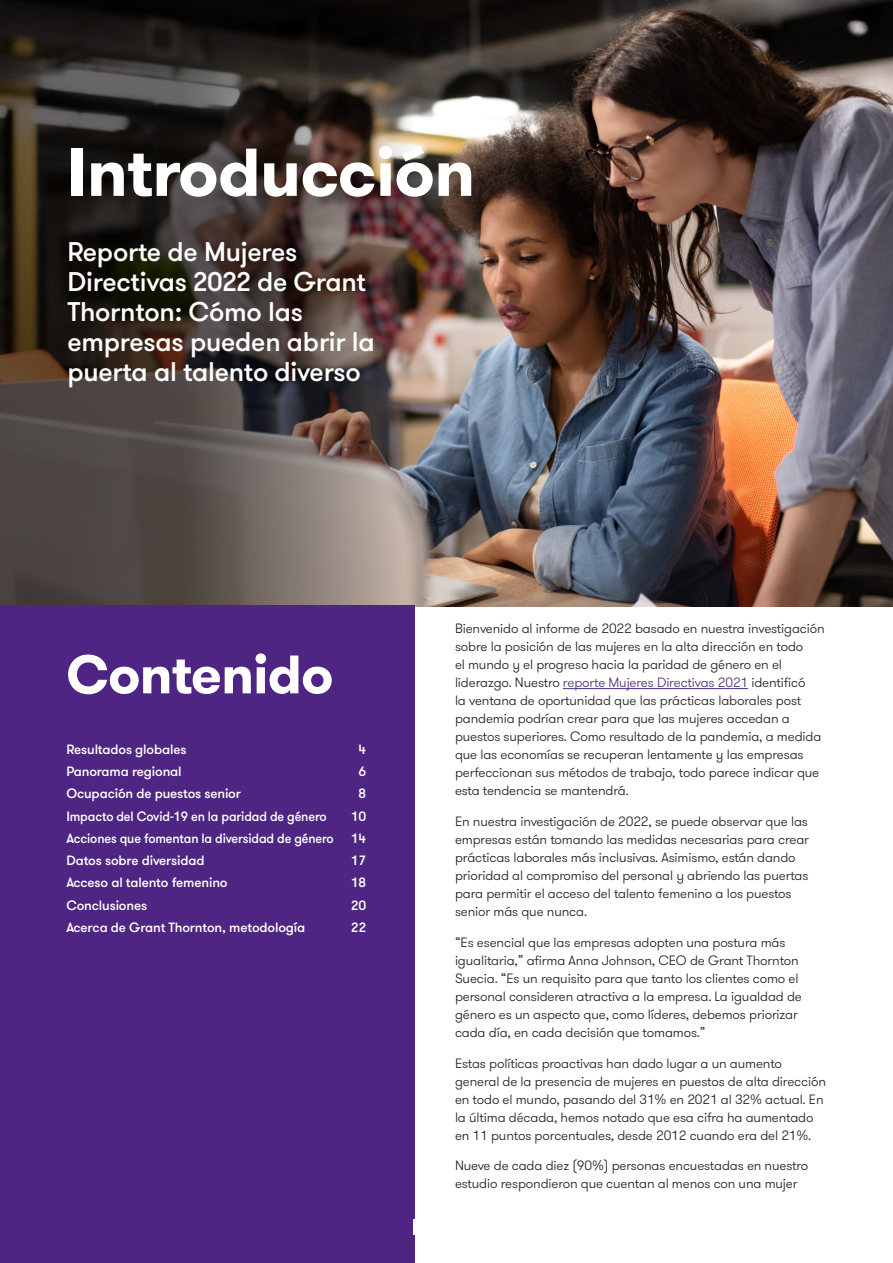
<style>
.page{position:relative;width:893px;height:1263px;background:#fff}
.page>*{position:absolute;margin:0;border:0;box-sizing:border-box;transform-origin:0 0}
._01_Headline_one_Bol{font:700 67.5px "GT Walsheim Pro";letter-spacing:-.01em;color:#fff}
._01_Headline_one_36p{font:700 54px "GT Walsheim Pro";letter-spacing:-.015em;color:#fff}
._03_Headline_three_M{font:500 27px/30px "GT Walsheim Pro";letter-spacing:-.01em;color:#fff}
._11_Body_text{font:300 13.5px/18px "GT Walsheim Pro";letter-spacing:-.01em;color:#231f20}
._11_Body_text-2{font:500 13.5px "GT Walsheim Pro";letter-spacing:-.01em;color:#fff}
.s1{color:#4f2d7f}
</style>
<div class="page">
<img style="left:527px;top:0;width:366px;height:606px">
<img style="left:0;top:0;width:527px;height:606px">
<div style="left:0;top:606px;width:414px;height:657px;background:#4e2582"></div>
<hr style="left:563px;top:688px;width:185px;height:1px;background:#4f2d7f">
<p class="_01_Headline_one_Bol" style="left:67px;top:128px;width:409px">Introducción</p>
<p class="_03_Headline_three_M" style="left:67px;top:238px;width:309px">Reporte de Mujeres<br>Directivas 2022 de Grant<br>Thornton: Cómo las empresas pueden abrir la puerta al talento diverso</p>
<p class="_01_Headline_one_36p" style="left:66px;top:639px;width:269px">Contenido</p>
<p class="_11_Body_text-2" style="left:66px;top:741px;width:122px">Resultados globales</p>
<p class="_11_Body_text-2" style="left:359px;top:741px;width:9px">4</p>
<p class="_11_Body_text-2" style="left:66px;top:763px;width:117px">Panorama regional</p>
<p class="_11_Body_text-2" style="left:359px;top:763px;width:9px">6</p>
<p class="_11_Body_text-2" style="left:66px;top:785px;width:176px">Ocupación de puestos senior</p>
<p class="_11_Body_text-2" style="left:359px;top:785px;width:9px">8</p>
<p class="_11_Body_text-2" style="left:66px;top:807px;width:262px">Impacto del Covid-19 en la paridad de género</p>
<p class="_11_Body_text-2" style="left:351px;top:807px;width:17px">10</p>
<p class="_11_Body_text-2" style="left:66px;top:830px;width:269px">Acciones que fomentan la diversidad de género</p>
<p class="_11_Body_text-2" style="left:351px;top:830px;width:17px">14</p>
<p class="_11_Body_text-2" style="left:66px;top:852px;width:140px">Datos sobre diversidad</p>
<p class="_11_Body_text-2" style="left:351px;top:852px;width:17px">17</p>
<p class="_11_Body_text-2" style="left:66px;top:874px;width:163px">Acceso al talento femenino</p>
<p class="_11_Body_text-2" style="left:351px;top:874px;width:17px">18</p>
<p class="_11_Body_text-2" style="left:66px;top:896px;width:82px">Conclusiones</p>
<p class="_11_Body_text-2" style="left:351px;top:896px;width:17px">20</p>
<p class="_11_Body_text-2" style="left:66px;top:919px;width:240px">Acerca de Grant Thornton, metodología</p>
<p class="_11_Body_text-2" style="left:351px;top:919px;width:17px">22</p>
<p class="_11_Body_text" style="left:455px;top:620px;width:371px">Bienvenido al informe de 2022 basado en nuestra investigación sobre la posición de las mujeres en la alta dirección en todo<br>el mundo y el progreso hacia la paridad de género en el liderazgo. Nuestro <span class="s1">reporte Mujeres Directivas 2021</span> identificó<br>la ventana de oportunidad que las prácticas laborales post pandemia podrían crear para que las mujeres accedan a puestos superiores. Como resultado de la pandemia, a medida que las economías se recuperan lentamente y las empresas perfeccionan sus métodos de trabajo, todo parece indicar que esta tendencia se mantendrá.</p>
<p class="_11_Body_text" style="left:455px;top:813px;width:356px">En nuestra investigación de 2022, se puede observar que las empresas están tomando las medidas necesarias para crear prácticas laborales más inclusivas. Asimismo, están dando prioridad al compromiso del personal y abriendo las puertas para permitir el acceso del talento femenino a los puestos senior más que nunca.</p>
<p class="_11_Body_text" style="left:455px;top:933px;width:348px">“Es esencial que las empresas adopten una postura más igualitaria,” afirma Anna Johnson, CEO de Grant Thornton Suecia. “Es un requisito para que tanto los clientes como el personal consideren atractiva a la empresa. La igualdad de género es un aspecto que, como líderes, debemos priorizar cada día, en cada decisión que tomamos.”</p>
<p class="_11_Body_text" style="left:455px;top:1054px;width:372px">Estas políticas proactivas han dado lugar a un aumento general de la presencia de mujeres en puestos de alta dirección en todo el mundo, pasando del 31% en 2021 al 32% actual. En la última década, hemos notado que esa cifra ha aumentado en 11 puntos porcentuales, desde 2012 cuando era del 21%.</p>
<p class="_11_Body_text" style="left:455px;top:1157px;width:355px">Nueve de cada diez (90%) personas encuestadas en nuestro estudio respondieron que cuentan al menos con una mujer</p>
</div>
